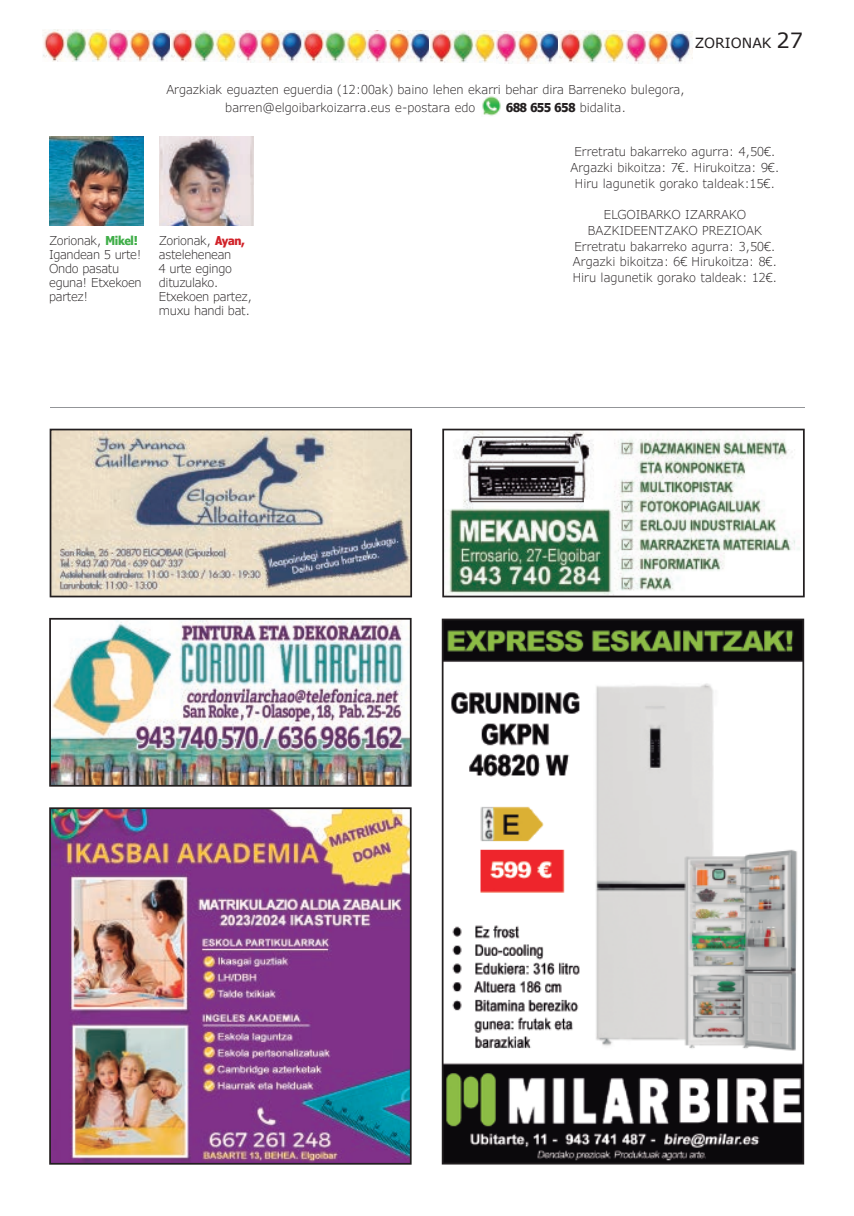
<style>
.page{position:relative;width:854px;height:1216px;background:#fff}
.page>*{position:absolute;margin:0;border:0;box-sizing:border-box;transform-origin:0 0}
.t1{font:14px "Verdana Pro";color:#231f20}
.t2{font:300 12.25px/15.8px "Verdana Pro";color:#231f20;text-align:center}
.t3{font:300 12.25px/14px "Verdana Pro";letter-spacing:-.025em;color:#231f20}
.t4{font:700 condensed 12.25px "Verdana Pro";letter-spacing:-.01em;color:#231f20}
.s1{font-size:21px}
.s2{font-weight:300;font-stretch:normal}
.s3{font-weight:700;font-stretch:condensed;color:#40ae49}
.s4{font-weight:700;font-stretch:condensed;color:#d1232a}
</style>
<div class="page">
<img style="left:482px;top:96px;width:18px;height:20px">
<img style="left:42px;top:30px;width:66px;height:31px">
<img style="left:108px;top:30px;width:62px;height:32px">
<img style="left:171px;top:30px;width:196px;height:32px">
<img style="left:367px;top:31px;width:62px;height:32px">
<img style="left:430px;top:31px;width:128px;height:32px">
<img style="left:559px;top:31px;width:133px;height:32px">
<img style="left:50px;top:137px;width:94px;height:88px">
<img style="left:159px;top:137px;width:95px;height:88px">
<hr style="left:50px;top:407px;width:754px;height:1px;background:#939598">
<svg style="left:441px;top:618px;width:363px;height:546px"></svg>
<img style="left:49px;top:807px;width:362px;height:357px">
<img style="left:49px;top:618px;width:362px;height:168px">
<svg style="left:50px;top:428px;width:362px;height:169px;background:#c1bbb1"></svg>
<svg style="left:442px;top:428px;width:362px;height:169px"></svg>
<p class="t1" style="left:694px;top:34px;width:110px">ZORIONAK <span class="s1">27</span></p>
<p class="t2" style="left:225px;top:81px;width:461px;line-height:17.5px;text-align:left;text-indent:-59px">Argazkiak eguazten eguerdia (12:00ak) baino lehen ekarri behar dira Barreneko bulegora, barren@elgoibarkoizarra.eus e-postara edo</p>
<p class="t4" style="left:506px;top:99px;width:121px">688 655 658 <span class="s2">bidalita.</span></p>
<p class="t3" style="left:49px;top:234px;width:94px">Zorionak, <span class="s3">Mikel!<br></span>Igandean 5 urte!<br>Ondo pasatu eguna! Etxekoen partez!</p>
<p class="t3" style="left:159px;top:234px;width:95px">Zorionak, <span class="s4">Ayan, </span>astelehenean<br>4 urte egingo dituzulako.<br>Etxekoen partez, muxu handi bat.</p>
<p class="t2" style="left:570px;top:144px;width:210px">Erretratu bakarreko agurra: 4,50€.<br>Argazki bikoitza: 7€. Hirukoitza: 9€.<br>Hiru lagunetik gorako taldeak:15€.</p>
<p class="t2" style="left:572px;top:207px;width:206px">ELGOIBARKO IZARRAKO<br>BAZKIDEENTZAKO PREZIOAK<br>Erretratu bakarreko agurra: 3,50€.<br>Argazki bikoitza: 6€ Hirukoitza: 8€.<br>Hiru lagunetik gorako taldeak: 12€.</p>
</div>
